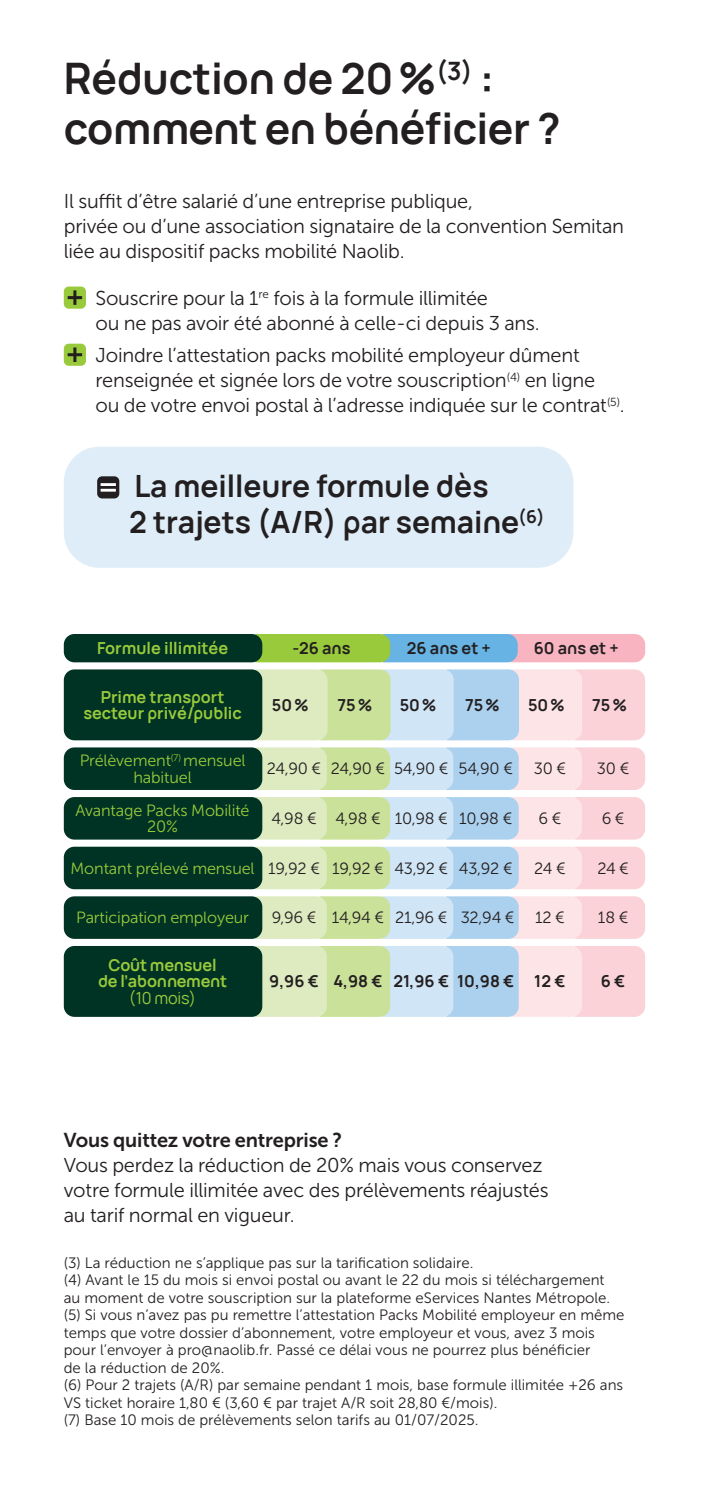
<style>
.page{position:relative;width:709px;height:1489px;background:#fff}
.page>*{position:absolute;margin:0;border:0;box-sizing:border-box;transform-origin:0 0}
.t1{font:700 42.5px/50px "Naotypo";letter-spacing:-.01em;color:#231f20}
.t2{font:700 30px/36px "Naotypo";color:#231f20}
.t3{font:20px/25px "Museo Sans 300";letter-spacing:-.01em;color:#231f20}
.t4{font:20px "Museo Sans 700";letter-spacing:-.01em;color:#231f20}
.t5{font:16.25px "Museo Sans 300";letter-spacing:-.01em;color:#231f20}
.t6{font:16.25px/16.2px "Museo Sans 300";letter-spacing:-.01em;color:#99ca3b;text-align:center}
.t7{font:700 16.25px/16.2px "Naotypo";color:#99ca3b;text-align:center}
.t8{font:700 16.25px "Naotypo";color:#231f20}
.t9{font:16.25px "Naotypo";letter-spacing:-.01em;color:#99ca3b}
.t10{font:15px/17.5px "Museo Sans 300";color:#231f20}
.s1{color:#99ca3b}
</style>
<div class="page">
<div style="left:64px;top:446px;width:509px;height:121px;background:#dfedf8;border-radius:35px"></div>
<div style="left:97px;top:476px;width:22px;height:22px;background:#231f20;border-radius:5px"></div>
<hr style="left:101px;top:483px;width:15px;height:3px;background:#fff">
<svg style="left:101px;top:489px;width:15px;height:2px"></svg>
<div style="left:64px;top:286px;width:22px;height:23px;background:#99ca3b;border-radius:5px"></div>
<svg style="left:68px;top:290px;width:14px;height:15px"></svg>
<div style="left:64px;top:343px;width:22px;height:23px;background:#99ca3b;border-radius:5px"></div>
<svg style="left:68px;top:347px;width:14px;height:15px"></svg>
<svg style="left:255px;top:634px;width:390px;height:28px"></svg>
<div style="left:64px;top:634px;width:198px;height:28px;background:#003324;border-radius:11px"></div>
<svg style="left:255px;top:747px;width:390px;height:43px"></svg>
<div style="left:64px;top:747px;width:198px;height:43px;background:#003324;border-radius:11px"></div>
<svg style="left:255px;top:669px;width:390px;height:71px"></svg>
<div style="left:64px;top:669px;width:198px;height:71px;background:#003324;border-radius:11px"></div>
<svg style="left:255px;top:797px;width:390px;height:42px"></svg>
<div style="left:64px;top:797px;width:198px;height:42px;background:#003324;border-radius:11px"></div>
<svg style="left:255px;top:846px;width:390px;height:43px"></svg>
<div style="left:64px;top:846px;width:198px;height:43px;background:#003324;border-radius:11px"></div>
<svg style="left:255px;top:896px;width:390px;height:42px"></svg>
<div style="left:64px;top:896px;width:198px;height:42px;background:#003324;border-radius:11px"></div>
<svg style="left:255px;top:946px;width:390px;height:70px"></svg>
<div style="left:64px;top:945px;width:198px;height:71px;background:#003324;border-radius:11px"></div>
<h1 class="t1" style="left:64px;top:50px;width:498px">Réduction de 20%<sup>(3)</sup> : comment en bénéficier ?</h1>
<h3 class="t3" style="left:64px;top:189px;width:562px">Il suffit d’être salarié d’une entreprise publique,<br>privée ou d’une association signataire de la convention Semitan liée au dispositif packs mobilité Naolib.</h3>
<h3 class="t3" style="left:95px;top:286px;width:446px">Souscrire pour la 1<sup>re</sup> fois à la formule illimitée<br>ou ne pas avoir été abonné à celle-ci depuis 3 ans.</h3>
<h3 class="t3" style="left:95px;top:343px;width:531px">Joindre l’attestation packs mobilité employeur dûment renseignée et signée lors de votre souscription<sup>(4)</sup> en ligne<br>ou de votre envoi postal à l’adresse indiquée sur le contrat<sup>(5)</sup>.</h3>
<h2 class="t2" style="left:129px;top:465px;width:417px">La meilleure formule dès<br>2 trajets (A/R) par semaine<sup>(6)</sup></h2>
<p class="t7" style="left:97px;top:638px;width:133px">Formule illimitée</p>
<p class="t8" style="left:292px;top:634px;width:60px">-26 ans</p>
<p class="t8" style="left:407px;top:634px;width:85px">26 ans et +</p>
<p class="t8" style="left:534px;top:634px;width:86px">60 ans et +</p>
<p class="t7" style="left:83px;top:687px;width:160px">Prime transport secteur privé/public</p>
<p class="t6" style="left:80px;top:752px;width:167px">Prélèvement<sup>(7)</sup> mensuel habituel</p>
<p class="t8" style="left:272px;top:691px;width:38px">50%</p>
<p class="t8" style="left:337px;top:691px;width:36px">75%</p>
<p class="t8" style="left:400px;top:691px;width:38px">50%</p>
<p class="t8" style="left:465px;top:691px;width:36px">75%</p>
<p class="t8" style="left:528px;top:691px;width:38px">50%</p>
<p class="t8" style="left:592px;top:691px;width:36px">75%</p>
<p class="t5" style="left:267px;top:760px;width:247px">24,90 € 24,90 € 54,90 € 54,90 €</p>
<p class="t5" style="left:534px;top:760px;width:34px">30 €</p>
<p class="t5" style="left:597px;top:760px;width:34px">30 €</p>
<p class="t6" style="left:75px;top:802px;width:176px">Avantage Packs Mobilité<br>20 %</p>
<p class="t5" style="left:71px;top:859px;width:443px"><span class="s1">Montant prélevé mensuel</span> 19,92 € 19,92 € 43,92 € 43,92 €</p>
<p class="t5" style="left:534px;top:859px;width:33px">24 €</p>
<p class="t5" style="left:597px;top:859px;width:33px">24 €</p>
<p class="t6" style="left:76px;top:909px;width:174px">Participation employeur</p>
<p class="t5" style="left:272px;top:908px;width:244px">9,96 € 14,94 € 21,96 € 32,94 €</p>
<p class="t5" style="left:535px;top:908px;width:31px">12 €</p>
<p class="t5" style="left:598px;top:908px;width:32px">18 €</p>
<p class="t5" style="left:271px;top:809px;width:242px">4,98 € 4,98 € 10,98 € 10,98 €</p>
<p class="t5" style="left:538px;top:809px;width:24px">6 €</p>
<p class="t5" style="left:601px;top:809px;width:24px">6 €</p>
<p class="t7" style="left:98px;top:955px;width:131px">Coût mensuel de l’abonnement</p>
<p class="t9" style="left:129px;top:985px;width:69px">(10 mois)</p>
<p class="t8" style="left:269px;top:967px;width:298px">9,96 € 4,98 € 21,96 € 10,98 € 12 €</p>
<p class="t8" style="left:601px;top:967px;width:26px">6€</p>
<h3 class="t4" style="left:64px;top:1128px;width:280px">Vous quittez votre entreprise ?</h3>
<h3 class="t3" style="left:64px;top:1152px;width:486px">Vous perdez la réduction de 20 % mais vous conservez votre formule illimitée avec des prélèvements réajustés au tarif normal en vigueur.</h3>
<p class="t10" style="left:64px;top:1253px;width:562px">(3) La réduction ne s’applique pas sur la tarification solidaire.<br>(4) Avant le 15 du mois si envoi postal ou avant le 22 du mois si téléchargement au moment de votre souscription sur la plateforme eServices Nantes Métropole. (5) Si vous n’avez pas pu remettre l’attestation Packs Mobilité employeur en même temps que votre dossier d’abonnement, votre employeur et vous, avez 3 mois pour l’envoyer à pro@naolib.fr. Passé ce délai vous ne pourrez plus bénéficier<br>de la réduction de 20 %.<br>(6) Pour 2 trajets (A/R) par semaine pendant 1 mois, base formule illimitée +26 ans VS ticket horaire 1,80 € (3,60 € par trajet A/R soit 28,80 €/mois).<br>(7) Base 10 mois de prélèvements selon tarifs au 01/07/2025.</p>
</div>
